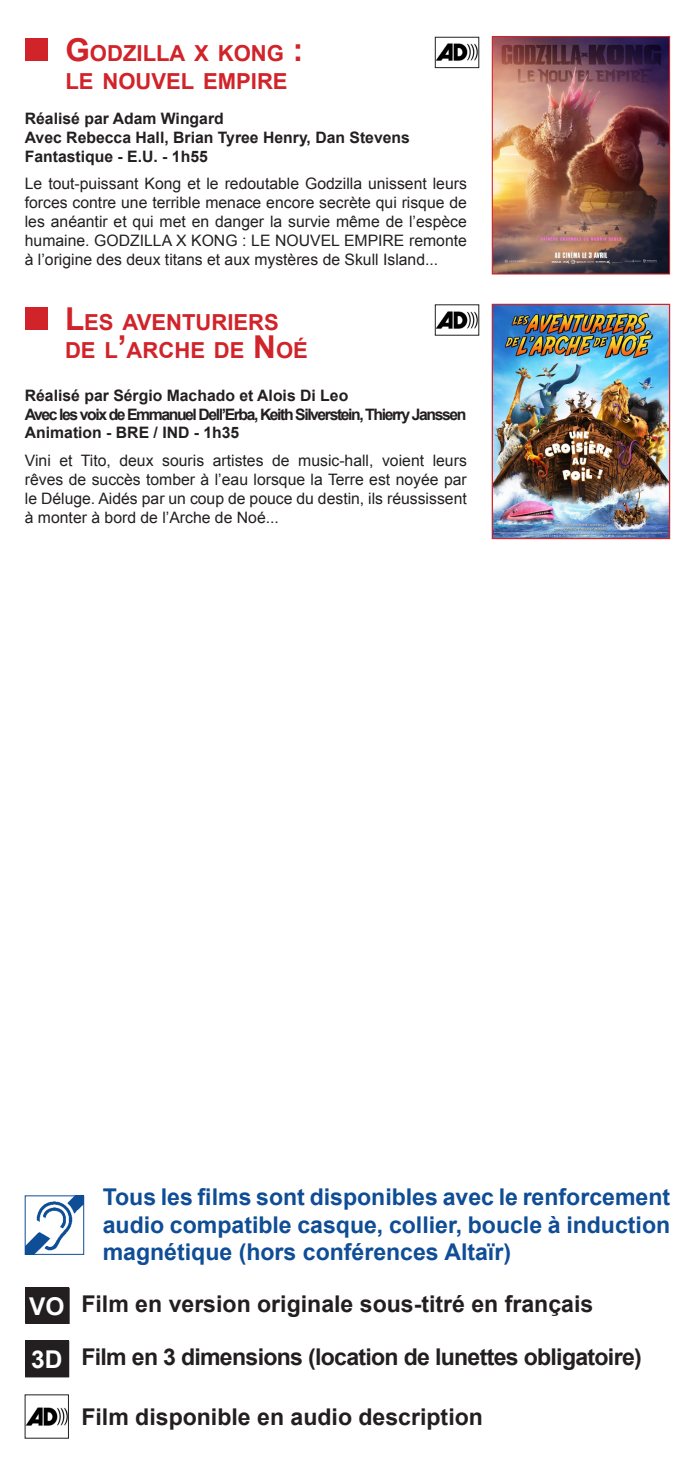
<style>
.page{position:relative;width:695px;height:1474px;background:#fff}
.page>*{position:absolute;margin:0;border:0;box-sizing:border-box;transform-origin:0 0}
.t1{font:700 24.5px "Arial";color:#fff}
.t2{font:700 23.1px/27.7px "Arial";color:#0f4d96;text-align:justify}
.t3{font:700 23.1px "Arial";color:#231f20}
.t4{font:700 23.1px "Arial";letter-spacing:-.03em;color:#231f20}
.t5{font:700 22.05px "Arial";color:#d1232a}
.t6{font:15.75px/18.9px "Arial";color:#231f20;text-align:justify}
.t7{font:700 15.75px "Arial";color:#231f20}
.t8{font:700 15.75px "Arial";letter-spacing:-.09em;color:#231f20}
.s1{font-size:31.5px}
</style>
<div class="page">
<svg style="left:25px;top:1287px;width:45px;height:36px"></svg>
<div style="left:25px;top:1286px;width:44px;height:36px;background:#231f20"></div>
<svg style="left:25px;top:1341px;width:45px;height:36px"></svg>
<div style="left:25px;top:1340px;width:44px;height:36px;background:#231f20"></div>
<img style="left:27px;top:1407px;width:40px;height:18px">
<img style="left:27px;top:1197px;width:55px;height:55px">
<div style="left:25px;top:1195px;width:59px;height:59px;border:1px solid #0f4d96"></div>
<img style="left:436px;top:311px;width:41px;height:18px">
<img style="left:493px;top:38px;width:175px;height:234px">
<div style="left:491px;top:36px;width:179px;height:238px;border:1px solid #d1232a"></div>
<div style="left:25px;top:38px;width:23px;height:22px;background:#d1232a"></div>
<img style="left:436px;top:43px;width:41px;height:18px">
<div style="left:434px;top:37px;width:45px;height:31px;border:1px solid #231f20"></div>
<div style="left:25px;top:307px;width:22px;height:22px;background:#d1232a"></div>
<img style="left:493px;top:306px;width:175px;height:231px">
<div style="left:491px;top:304px;width:179px;height:235px;border:1px solid #d1232a"></div>
<p class="t5" style="left:65px;top:38px;width:239px"><span class="s1">G</span>ODZILLA X KONG <span class="s1">:</span></p>
<p class="t5" style="left:65px;top:66px;width:224px">LE NOUVEL EMPIRE</p>
<p class="t7" style="left:25px;top:108px;width:200px">Réalisé par Adam Wingard</p>
<p class="t7" style="left:25px;top:127px;width:386px">Avec Rebecca Hall, Brian Tyree Henry, Dan Stevens</p>
<p class="t7" style="left:25px;top:146px;width:184px">Fantastique - E.U. - 1h55</p>
<p class="t6" style="left:25px;top:174px;width:443px">Le tout-puissant Kong et le redoutable Godzilla unissent leurs forces contre une terrible menace encore secrète qui risque de les anéantir et qui met en danger la survie même de l’espèce humaine. GODZILLA X KONG : LE NOUVEL EMPIRE remonte à l’origine des deux titans et aux mystères de Skull Island...</p>
<p class="t5" style="left:65px;top:307px;width:215px"><span class="s1">L</span>ES AVENTURIERS</p>
<p class="t5" style="left:65px;top:335px;width:244px">DE L<span class="s1">’</span>ARCHE DE <span class="s1">N</span> OÉ</p>
<p class="t7" style="left:25px;top:385px;width:325px">Réalisé par Sérgio Machado et Alois Di Leo</p>
<p class="t8" style="left:25px;top:403px;width:443px">Avec les voix de Emmanuel Dell’Erba, Keith Silverstein, Thierry Janssen</p>
<p class="t7" style="left:25px;top:422px;width:216px">Animation - BRE / IND - 1h35</p>
<p class="t6" style="left:25px;top:451px;width:443px">Vini et Tito, deux souris artistes de music-hall, voient leurs rêves de succès tomber à l’eau lorsque la Terre est noyée par le Déluge. Aidés par un coup de pouce du destin, ils réussissent à monter à bord de l’Arche de Noé...</p>
<p class="t2" style="left:103px;top:1183px;width:569px">Tous les films sont disponibles avec le renforcement audio compatible casque, collier, boucle à induction magnétique (hors conférences Altaïr)</p>
<p class="t1" style="left:29px;top:1289px;width:19px">VO</p>
<p class="t3" style="left:81px;top:1288px;width:513px">Film en version originale sous-titré en français</p>
<p class="t1" style="left:31px;top:1343px;width:30px">3D</p>
<p class="t4" style="left:81px;top:1341px;width:561px">Film en 3 dimensions (location de lunettes obligatoire)</p>
<p class="t3" style="left:81px;top:1401px;width:403px">Film disponible en audio description</p>
</div>
